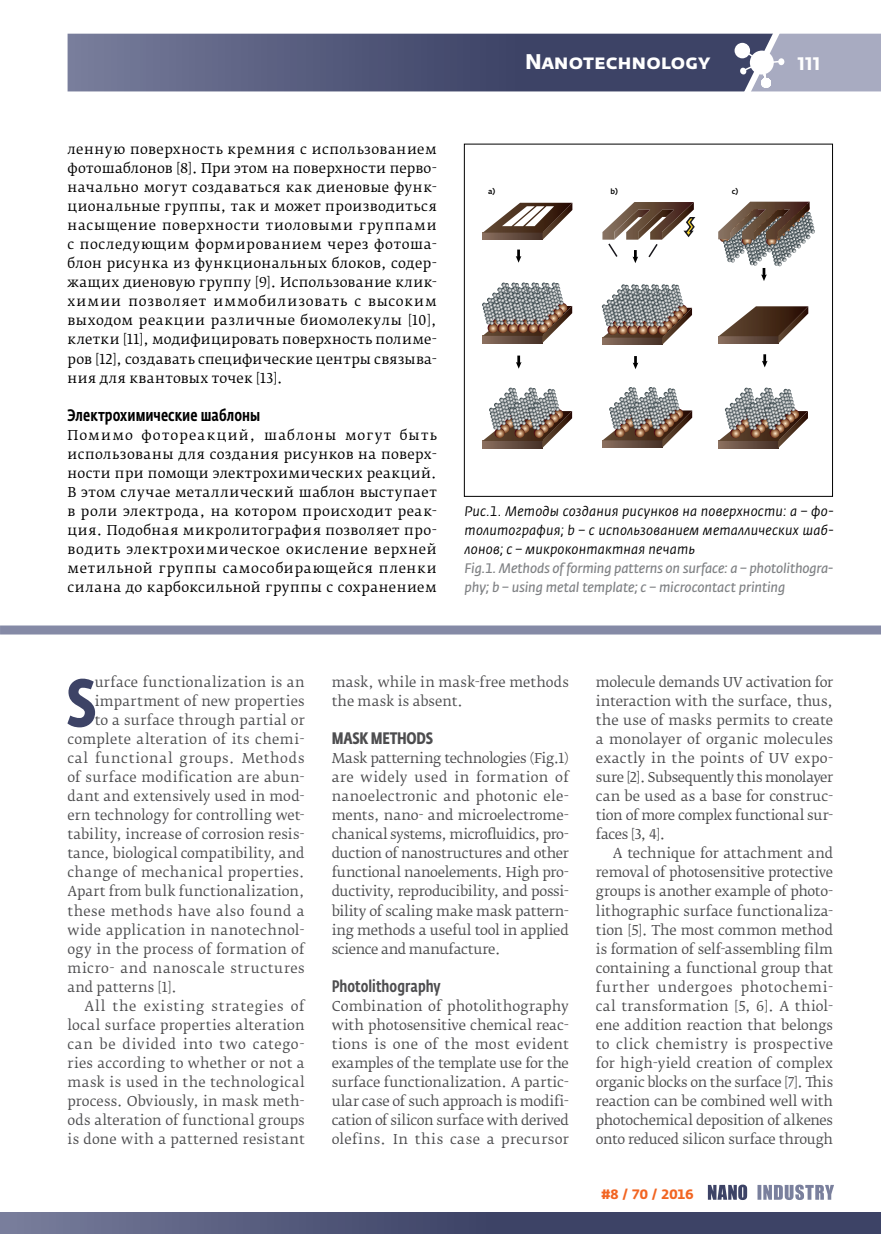
<style>
.page{position:relative;width:881px;height:1234px;background:#fff}
.page>*{position:absolute;margin:0;border:0;box-sizing:border-box;transform-origin:0 0}
.t1{font:700 67.35px "Fedra Sans Cond Pro";color:#3d4366}
.t2{font:700 21px "Fedra Sans Pro";color:#fff}
.t3{font:700 18px "Fedra Sans Alt Pro";color:#fff}
.t4{font:500 16.5px "Fedra Sans Cond Pro";letter-spacing:.005em;color:#000}
.t5{font:500 16.5px "Fedra Sans Cond Pro";color:#4d4d4f}
.t6{font:700 16.5px "Fedra Sans Cond Pro";letter-spacing:-.015em;color:#4d4d4f}
.t7{font:italic 13.65px/19px "Fedra Sans Pro";letter-spacing:.015em;color:#000;text-align:justify}
.t8{font:italic 13.65px/19px "Fedra Sans Pro";letter-spacing:-.01em;color:#808285}
.t9{font:13.5px/19px "Fedra Serif B Pro";letter-spacing:.015em;color:#4d4d4f;text-align:justify}
.t10{font:13.5px/19px "Fedra Serif B Pro";letter-spacing:.025em;color:#000;text-align:justify}
.t11{font:13.5px "Fedra Serif B Pro";letter-spacing:-.01em;color:#4d4d4f}
.t12{font:13.5px "Fedra Serif B Pro";letter-spacing:.045em;color:#4d4d4f}
.t13{font:13.5px "Fedra Serif B Pro";letter-spacing:.055em;color:#4d4d4f}
.t14{font:13.5px "Fedra Serif B Pro";letter-spacing:.035em;color:#4d4d4f}
.t15{font:13.5px "Fedra Serif B Pro";letter-spacing:.065em;color:#4d4d4f}
.t16{font:13.5px "Fedra Serif B Pro";letter-spacing:.05em;color:#4d4d4f}
.t17{font:700 13.5px "Fedra Sans Alt Pro";color:#f26522}
.t18{font:500 7.35px "Fedra Sans Pro";color:#000}
</style>
<div class="page">
<div style="left:2px;top:1211px;width:878px;height:22px;background:linear-gradient(to right,#6c7191,#2e3559)"></div>
<hr style="left:0;top:1211px;width:2px;height:22px;background:#797e9c">
<svg style="left:757px;top:1184px;width:76px;height:15px"></svg>
<svg style="left:707px;top:1184px;width:39px;height:15px"></svg>
<svg style="left:68px;top:33px;width:812px;height:59px;background:#636886"></svg>
<svg style="left:482px;top:282px;width:90px;height:61px"></svg>
<svg style="left:482px;top:387px;width:90px;height:61px"></svg>
<svg style="left:482px;top:203px;width:90px;height:37px"></svg>
<svg style="left:601px;top:284px;width:90px;height:61px"></svg>
<svg style="left:602px;top:387px;width:90px;height:60px"></svg>
<svg style="left:718px;top:306px;width:90px;height:37px"></svg>
<svg style="left:718px;top:387px;width:89px;height:61px"></svg>
<svg style="left:515px;top:249px;width:6px;height:13px"></svg>
<svg style="left:516px;top:355px;width:5px;height:13px"></svg>
<svg style="left:632px;top:356px;width:6px;height:13px"></svg>
<svg style="left:718px;top:202px;width:96px;height:79px"></svg>
<svg style="left:762px;top:354px;width:5px;height:13px"></svg>
<svg style="left:602px;top:202px;width:94px;height:61px"></svg>
<div style="left:0;top:625px;width:880px;height:9px;background:#858aa6"></div>
<h2 class="t2" style="left:525px;top:49px;width:187px">Nanotechnology</h2>
<h3 class="t3" style="left:797px;top:52px;width:25px">111</h3>
<p class="t10" style="left:68px;top:140px;width:371px">ленную поверхность кремния с использованием фотошаблонов [8]. При этом на поверхности перво&shy;начально могут создаваться как диеновые функ&shy;циональные группы, так и может производиться насыщение поверхности тиоловыми группами с последующим формированием через фотоша&shy;блон рисунка из функциональных блоков, содер&shy;жащих диеновую группу [9]. Использование клик&shy;химии позволяет иммобилизовать с высоким выходом реакции различные биомолекулы [10], клетки [11], модифицировать поверхность полиме&shy;ров [12], создавать специфические центры связыва&shy;ния для квантовых точек [13].</p>
<p class="t4" style="left:68px;top:405px;width:194px">Электрохимические шаблоны</p>
<p class="t10" style="left:68px;top:425px;width:370px">Помимо фотореакций, шаблоны могут быть использованы для создания рисунков на поверх&shy;ности при помощи электрохимических реакций.<br>В этом случае металлический шаблон выступает в роли электрода, на котором происходит реак&shy;ция. Подобная микролитография позволяет про&shy;водить электрохимическое окисление верхней метильной группы самособирающейся пленки силана до карбоксильной группы с сохранением</p>
<p class="t18" style="left:488px;top:186px;width:9px">a)</p>
<p class="t18" style="left:610px;top:186px;width:9px">b)</p>
<p class="t18" style="left:731px;top:186px;width:8px">c)</p>
<p class="t7" style="left:464px;top:501px;width:370px">Рис.1. Методы создания рисунков на поверхности: a – фо&shy;толитография; b – с использованием металлических шаб&shy;лонов; с – микроконтактная печать</p>
<p class="t8" style="left:464px;top:558px;width:370px">Fig.1. Methods of forming patterns on surface: a – photolithogra&shy;phy; b – using metal template; с – microcontact printing</p>
<h1 class="t1" style="left:66px;top:661px;width:29px">S</h1>
<p class="t9" style="left:95px;top:672px;width:211px">urface functionalization is an</p>
<p class="t9" style="left:95px;top:691px;width:211px">impartment of new properties</p>
<p class="t9" style="left:95px;top:710px;width:211px">to a surface through partial or</p>
<p class="t9" style="left:67px;top:729px;width:239px">complete alteration of its chemi-</p>
<p class="t13" style="left:67px;top:750px;width:238px">cal functional groups. Methods</p>
<p class="t9" style="left:67px;top:767px;width:239px">of surface modification are abun-</p>
<p class="t9" style="left:67px;top:786px;width:239px">dant and extensively used in mod-</p>
<p class="t9" style="left:67px;top:805px;width:239px">ern technology for controlling wet-</p>
<p class="t9" style="left:67px;top:825px;width:239px">tability, increase of corrosion resis-</p>
<p class="t11" style="left:67px;top:845px;width:238px">tance, biological compatibility, and</p>
<p class="t9" style="left:67px;top:863px;width:238px">change of mechanical properties.</p>
<p class="t9" style="left:67px;top:882px;width:238px">Apart from bulk functionalization,</p>
<p class="t14" style="left:67px;top:902px;width:238px">these methods have also found a</p>
<p class="t9" style="left:67px;top:920px;width:239px">wide application in nanotechnol-</p>
<p class="t9" style="left:67px;top:939px;width:239px">ogy in the process of formation of</p>
<p class="t12" style="left:67px;top:959px;width:239px">micro- and nanoscale structures</p>
<p class="t9" style="left:67px;top:977px;width:111px">and patterns [1].</p>
<p class="t15" style="left:84px;top:997px;width:221px">All the existing strategies of</p>
<p class="t9" style="left:67px;top:1015px;width:238px">local surface properties alteration</p>
<p class="t16" style="left:67px;top:1035px;width:239px">can be divided into two catego-</p>
<p class="t9" style="left:67px;top:1053px;width:238px">ries according to whether or not a</p>
<p class="t9" style="left:67px;top:1072px;width:238px">mask is used in the technological</p>
<p class="t9" style="left:67px;top:1091px;width:239px">process. Obviously, in mask meth-</p>
<p class="t9" style="left:67px;top:1110px;width:238px">ods alteration of functional groups</p>
<p class="t9" style="left:67px;top:1129px;width:239px">is done with a patterned resistant</p>
<p class="t9" style="left:331px;top:672px;width:238px">mask, while in mask-free methods the mask is absent.</p>
<p class="t6" style="left:331px;top:728px;width:103px">MASK METHODS</p>
<p class="t9" style="left:331px;top:748px;width:239px">Mask patterning technologies (Fig.1) are widely used in formation of nanoelectronic and photonic ele&shy;ments, nano- and microelectrome&shy;chanical systems, microfluidics, pro&shy;duction of nanostructures and other functional nanoelements. High pro&shy;ductivity, reproducibility, and possi&shy;bility of scaling make mask pattern&shy;ing methods a useful tool in applied science and manufacture.</p>
<p class="t5" style="left:331px;top:975px;width:110px">Photolithography</p>
<p class="t9" style="left:331px;top:996px;width:239px">Combination of photolithography with photosensitive chemical reac&shy;tions is one of the most evident examples of the template use for the surface functionalization. A partic&shy;ular case of such approach is modifi&shy;cation of silicon surface with derived olefins. In this case a precursor</p>
<p class="t9" style="left:595px;top:672px;width:239px">molecule demands UV activation for interaction with the surface, thus, the use of masks permits to create a monolayer of organic molecules exactly in the points of UV expo&shy;sure [2]. Subsequently this monolayer can be used as a base for construc&shy;tion of more complex functional sur&shy;faces [3, 4].</p>
<p class="t9" style="left:595px;top:844px;width:239px;text-indent:17px">A technique for attachment and removal of photosensitive protective groups is another example of photo&shy;lithographic surface functionaliza&shy;tion [5]. The most common method is formation of self-assembling film containing a functional group that further undergoes photochemi&shy;cal transformation [5, 6]. A thiol&shy;ene addition reaction that belongs to click chemistry is prospective for high-yield creation of complex organic blocks on the surface [7]. This reaction can be combined well with photochemical deposition of alkenes onto reduced silicon surface through</p>
<p class="t17" style="left:601px;top:1185px;width:94px">#8 / 70 / 2016</p>
</div>
